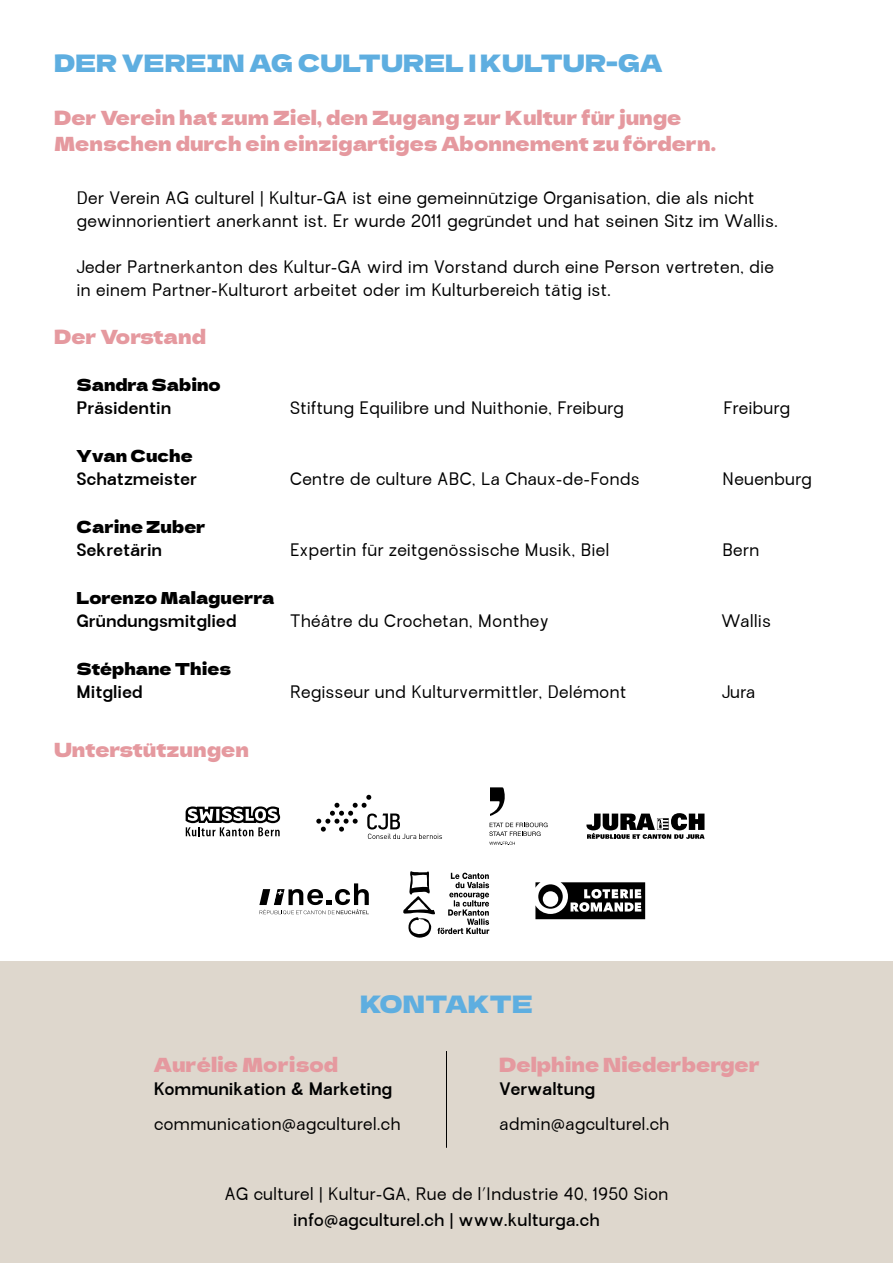
<style>
.page{position:relative;width:893px;height:1263px;background:#fff}
.page>*{position:absolute;margin:0;border:0;box-sizing:border-box;transform-origin:0 0}
.t1{font:24px "Dela Gothic One";color:#5eaee0}
.t2{font:19.5px/26.4px "Dela Gothic One";color:#e5999f}
.t3{font:16.5px/22.8px "Garute";color:#000}
.t4{font:600 16.5px "Garute";color:#000}
.t5{font:16.5px "Dela Gothic One";color:#000}
.t6{font:500 16.5px "Garute";color:#000}
</style>
<div class="page">
<svg style="left:535px;top:882px;width:111px;height:38px"></svg>
<svg style="left:535px;top:882px;width:110px;height:37px"></svg>
<svg style="left:186px;top:806px;width:94px;height:30px"></svg>
<svg style="left:316px;top:795px;width:126px;height:44px"></svg>
<svg style="left:404px;top:872px;width:85px;height:66px"></svg>
<svg style="left:491px;top:787px;width:14px;height:29px"></svg>
<svg style="left:489px;top:842px;width:26px;height:3px"></svg>
<svg style="left:489px;top:822px;width:59px;height:14px"></svg>
<svg style="left:259px;top:883px;width:110px;height:31px"></svg>
<svg style="left:586px;top:813px;width:119px;height:26px"></svg>
<div style="left:0;top:961px;width:893px;height:302px;background:#ded7cd"></div>
<hr style="left:446px;top:1051px;width:1px;height:97px;background:#000">
<h1 class="t1" style="left:54px;top:44px;width:610px">DER VEREIN AG CULTUREL | KULTUR-GA</h1>
<p class="t2" style="left:54px;top:103px;width:664px">Der Verein hat zum Ziel, den Zugang zur Kultur für junge<br>Menschen durch ein einzigartiges Abonnement zu fördern.</p>
<p class="t3" style="left:76px;top:187px;width:703px">Der Verein AG culturel | Kultur-GA ist eine gemeinnützige Organisation, die als nicht gewinnorientiert anerkannt ist. Er wurde 2011 gegründet und hat seinen Sitz im Wallis.</p>
<p class="t3" style="left:76px;top:255px;width:699px">Jeder Partnerkanton des Kultur-GA wird im Vorstand durch eine Person vertreten, die in einem Partner-Kulturort arbeitet oder im Kulturbereich tätig ist.</p>
<p class="t2" style="left:54px;top:322px;width:153px">Der Vorstand</p>
<p class="t5" style="left:77px;top:372px;width:146px">Sandra Sabino</p>
<p class="t4" style="left:77px;top:397px;width:96px">Präsidentin</p>
<p class="t3" style="left:290px;top:396px;width:336px">Stiftung Equilibre und Nuithonie, Freiburg</p>
<p class="t3" style="left:723px;top:396px;width:68px">Freiburg</p>
<p class="t5" style="left:77px;top:443px;width:118px">Yvan Cuche</p>
<p class="t4" style="left:77px;top:468px;width:122px">Schatzmeister</p>
<p class="t3" style="left:290px;top:467px;width:352px">Centre de culture ABC, La Chaux-de-Fonds</p>
<p class="t3" style="left:722px;top:467px;width:91px">Neuenburg</p>
<p class="t5" style="left:77px;top:514px;width:131px">Carine Zuber</p>
<p class="t4" style="left:77px;top:539px;width:87px">Sekretärin</p>
<p class="t3" style="left:290px;top:538px;width:321px">Expertin für zeitgenössische Musik, Biel</p>
<p class="t3" style="left:722px;top:538px;width:39px">Bern</p>
<p class="t5" style="left:77px;top:585px;width:199px">Lorenzo Malaguerra</p>
<p class="t4" style="left:77px;top:610px;width:162px">Gründungsmitglied</p>
<p class="t3" style="left:290px;top:609px;width:261px">Théâtre du Crochetan, Monthey</p>
<p class="t3" style="left:721px;top:609px;width:51px">Wallis</p>
<p class="t5" style="left:77px;top:656px;width:156px">Stéphane Thies</p>
<p class="t4" style="left:77px;top:681px;width:68px">Mitglied</p>
<p class="t3" style="left:290px;top:680px;width:338px">Regisseur und Kulturvermittler, Delémont</p>
<p class="t3" style="left:722px;top:680px;width:35px">Jura</p>
<p class="t2" style="left:54px;top:736px;width:196px">Unterstützungen</p>
<h1 class="t1" style="left:360px;top:985px;width:174px">KONTAKTE</h1>
<p class="t2" style="left:154px;top:1051px;width:186px">Aurélie Morisod</p>
<p class="t4" style="left:154px;top:1079px;width:240px">Kommunikation &amp; Marketing</p>
<p class="t3" style="left:154px;top:1112px;width:248px">communication@agculturel.ch</p>
<p class="t2" style="left:499px;top:1051px;width:262px">Delphine Niederberger</p>
<p class="t4" style="left:499px;top:1079px;width:98px">Verwaltung</p>
<p class="t3" style="left:499px;top:1112px;width:172px">admin@agculturel.ch</p>
<p class="t3" style="left:224px;top:1182px;width:446px">AG culturel | Kultur-GA, Rue de l’Industrie 40, 1950 Sion</p>
<p class="t6" style="left:293px;top:1209px;width:308px">info@agculturel.ch | www.kulturga.ch</p>
</div>
